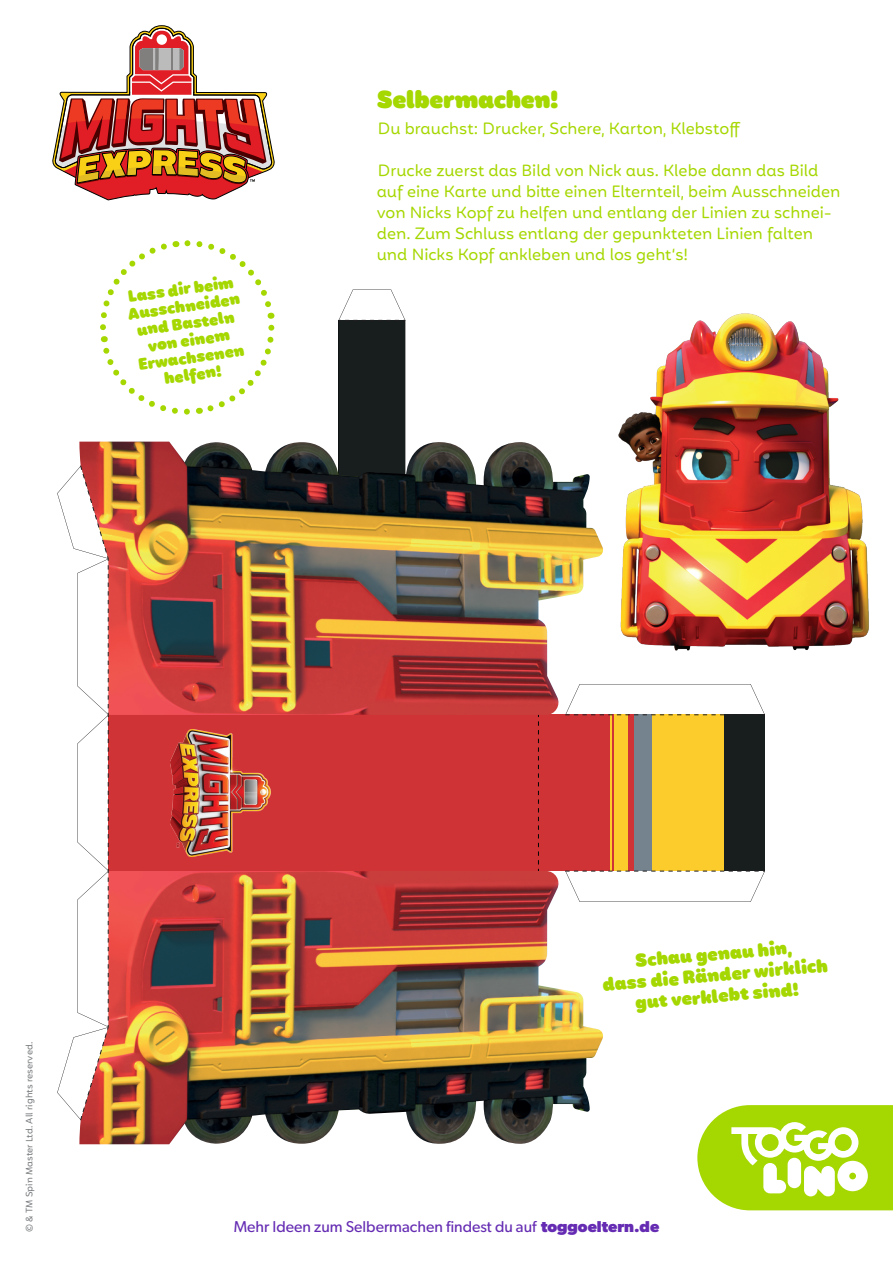
<style>
.page{position:relative;width:893px;height:1263px;background:#fff}
.page>*{position:absolute;margin:0;border:0;box-sizing:border-box;transform-origin:0 0}
.t1{font:800 24px "Mohr Rounded Alt";letter-spacing:-.015em;color:#a5d700}
.t2{font:800 18px/21px "Mohr Rounded Alt";color:#a5d700;text-align:center}
.t3{font:15.75px/21px "Mohr Rounded Alt";letter-spacing:-.005em;color:#a5d700}
.t4{font:800 15.75px/17.2px "Mohr Rounded Alt";color:#a5d700;text-align:center}
.t5{font:15.75px "Gibson";color:#652cb3}
.t6{font:9px "Mohr Rounded Alt";color:#76797b}
.s1{font-weight:700}
</style>
<div class="page">
<div style="left:538px;top:715px;width:227px;height:156px;background:#cf3336"></div>
<div style="left:652px;top:715px;width:73px;height:156px;background:#fccc2d"></div>
<div style="left:725px;top:715px;width:40px;height:156px;background:#181d1e"></div>
<div style="left:614px;top:715px;width:14px;height:156px;background:#fccc2d"></div>
<div style="left:635px;top:715px;width:17px;height:156px;background:#75838e"></div>
<hr style="left:610px;top:715px;width:2px;height:156px;background:#fccc2d">
<div style="left:108px;top:715px;width:430px;height:156px;background:#cf3336"></div>
<svg style="left:338px;top:290px;width:67px;height:151px"></svg>
<img style="left:79px;top:871px;width:524px;height:274px">
<img style="left:79px;top:441px;width:524px;height:274px">
<svg style="left:565px;top:864px;width:200px;height:38px"></svg>
<svg style="left:565px;top:684px;width:200px;height:38px"></svg>
<img style="left:170px;top:729px;width:100px;height:128px">
<svg style="left:538px;top:715px;width:1px;height:156px"></svg>
<svg style="left:57px;top:465px;width:58px;height:655px"></svg>
<img style="left:618px;top:313px;width:251px;height:338px">
<svg style="left:100px;top:240px;width:175px;height:175px"></svg>
<svg style="left:52px;top:25px;width:223px;height:175px"></svg>
<svg style="left:697px;top:1105px;width:196px;height:105px"></svg>
<p class="t4" style="left:125px;top:289px;width:114px;rotate:-8deg">Lass dir beim<br>Ausschneiden und Basteln von einem<br>Erwachsenen helfen!</p>
<h1 class="t1" style="left:377px;top:88px;width:183px">Selbermachen!</h1>
<p class="t3" style="left:378px;top:119px;width:364px">Du brauchst: Drucker, Schere, Karton, Klebstoff</p>
<p class="t3" style="left:377px;top:161px;width:465px">Drucke zuerst das Bild von Nick aus. Klebe dann das Bild auf eine Karte und bitte einen Elternteil, beim Ausschneiden von Nicks Kopf zu helfen und entlang der Linien zu schnei&shy;den. Zum Schluss entlang der gepunkteten Linien falten und Nicks Kopf ankleben und los geht‘s!</p>
<p class="t6" style="left:25px;top:1232px;width:191px;rotate:-90deg">© &amp; TM Spin Master Ltd. All rights reserved.</p>
<p class="t2" style="left:600px;top:954px;width:227px;rotate:-5deg">Schau genau hin,<br>dass die Ränder wirklich gut verklebt sind!</p>
<p class="t5" style="left:234px;top:1218px;width:427px">Mehr Ideen zum Selbermachen findest du auf <span class="s1">toggoeltern.de</span></p>
</div>
